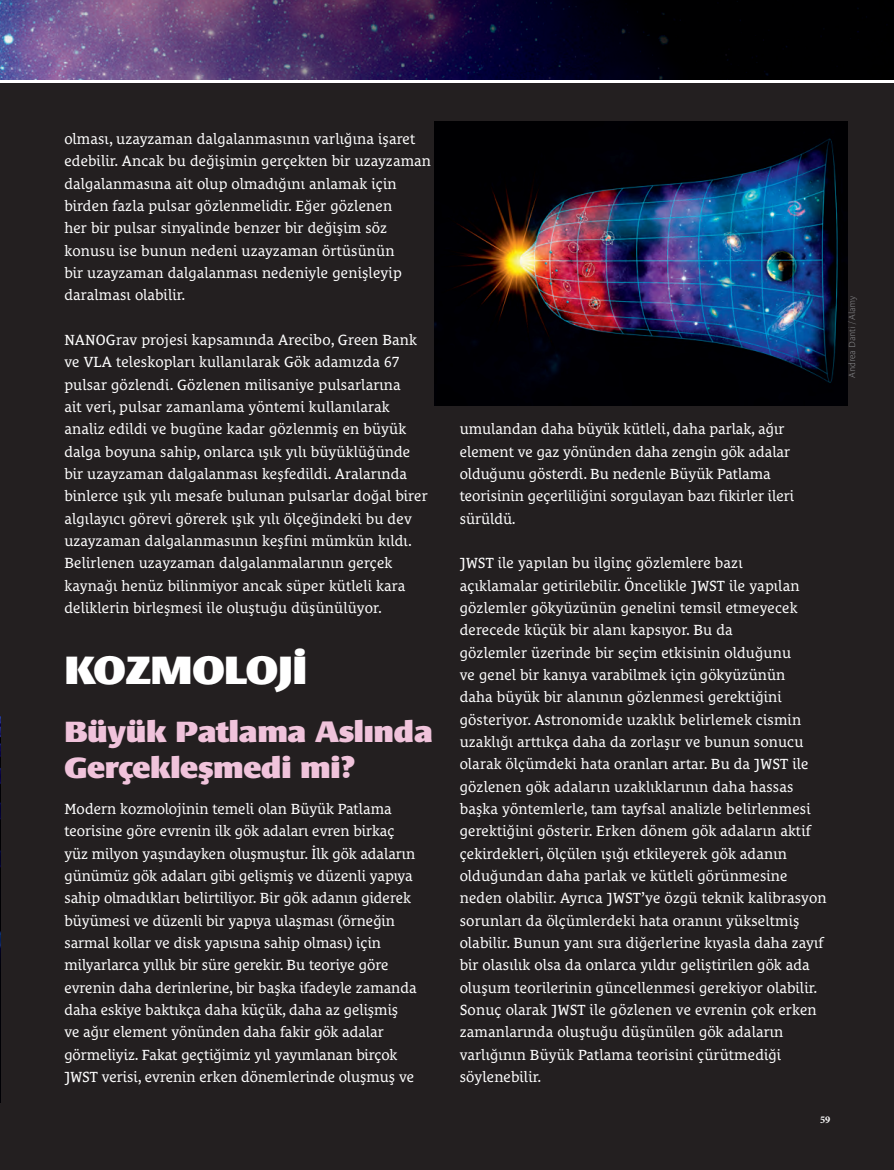
<style>
.page{position:relative;width:894px;height:1170px;background:#fff}
.page>*{position:absolute;margin:0;border:0;box-sizing:border-box;transform-origin:0 0}
.t1{font:900 40.5px "Le Monde Sans Pro";letter-spacing:-.01em;color:#fff}
.t2{font:900 30px/36px "Le Monde Sans Pro";letter-spacing:-.01em;color:#f0c3db}
.t3{font:15px/22.4px "Le Monde Courrier Pro";letter-spacing:.01em;color:#fff}
.t4{font:700 10.35px "Minion Pro";color:#fff}
.t5{font:300 expanded 9px "Le Monde Sans Pro";letter-spacing:-.01em;color:#939598}
</style>
<div class="page">
<div style="left:0;top:83px;width:893px;height:1086px;background:#231f20"></div>
<img style="left:0;top:716px;width:1px;height:386px">
<img style="left:434px;top:122px;width:413px;height:283px">
<img style="left:0;top:0;width:893px;height:79px">
<p class="t3" style="left:64px;top:129px;width:368px">olması, uzayzaman dalgalanmasının varlığına işaret edebilir. Ancak bu değişimin gerçekten bir uzayzaman dalgalanmasına ait olup olmadığını anlamak için birden fazla pulsar gözlenmelidir. Eğer gözlenen<br>her bir pulsar sinyalinde benzer bir değişim söz konusu ise bunun nedeni uzayzaman örtüsünün<br>bir uzayzaman dalgalanması nedeniyle genişleyip daralması olabilir.</p>
<p class="t3" style="left:64px;top:330px;width:365px">NANOGrav projesi kapsamında Arecibo, Green Bank ve VLA teleskopları kullanılarak Gök adamızda 67 pulsar gözlendi. Gözlenen milisaniye pulsarlarına<br>ait veri, pulsar zamanlama yöntemi kullanılarak analiz edildi ve bugüne kadar gözlenmiş en büyük dalga boyuna sahip, onlarca ışık yılı büyüklüğünde bir uzayzaman dalgalanması keşfedildi. Aralarında binlerce ışık yılı mesafe bulunan pulsarlar doğal birer algılayıcı görevi görerek ışık yılı ölçeğindeki bu dev uzayzaman dalgalanmasının keşfini mümkün kıldı.<br>Belirlenen uzayzaman dalgalanmalarının gerçek kaynağı henüz bilinmiyor ancak süper kütleli kara deliklerin birleşmesi ile oluştuğu düşünülüyor.</p>
<h1 class="t1" style="left:64px;top:653px;width:244px">KOZMOLOJİ</h1>
<h2 class="t2" style="left:64px;top:715px;width:370px">Büyük Patlama Aslında<br>Gerçekleşmedi mi?</h2>
<p class="t3" style="left:64px;top:798px;width:353px">Modern kozmolojinin temeli olan Büyük Patlama teorisine göre evrenin ilk gök adaları evren birkaç yüz milyon yaşındayken oluşmuştur. İlk gök adaların günümüz gök adaları gibi gelişmiş ve düzenli yapıya sahip olmadıkları belirtiliyor. Bir gök adanın giderek büyümesi ve düzenli bir yapıya ulaşması (örneğin sarmal kollar ve disk yapısına sahip olması) için milyarlarca yıllık bir süre gerekir. Bu teoriye göre evrenin daha derinlerine, bir başka ifadeyle zamanda daha eskiye baktıkça daha küçük, daha az gelişmiş ve ağır element yönünden daha fakir gök adalar görmeliyiz. Fakat geçtiğimiz yıl yayımlanan birçok JWST verisi, evrenin erken dönemlerinde oluşmuş ve</p>
<p class="t5" style="left:848px;top:378px;width:84px;rotate:-90deg">Andrea Danti / Alamy</p>
<p class="t3" style="left:459px;top:419px;width:336px">umulandan daha büyük kütleli, daha parlak, ağır element ve gaz yönünden daha zengin gök adalar olduğunu gösterdi. Bu nedenle Büyük Patlama teorisinin geçerliliğini sorgulayan bazı fikirler ileri sürüldü.</p>
<p class="t3" style="left:459px;top:553px;width:368px">JWST ile yapılan bu ilginç gözlemlere bazı<br>açıklamalar getirilebilir. Öncelikle JWST ile yapılan gözlemler gökyüzünün genelini temsil etmeyecek derecede küçük bir alanı kapsıyor. Bu da<br>gözlemler üzerinde bir seçim etkisinin olduğunu<br>ve genel bir kanıya varabilmek için gökyüzünün<br>daha büyük bir alanının gözlenmesi gerektiğini gösteriyor. Astronomide uzaklık belirlemek cismin uzaklığı arttıkça daha da zorlaşır ve bunun sonucu olarak ölçümdeki hata oranları artar. Bu da JWST ile gözlenen gök adaların uzaklıklarının daha hassas başka yöntemlerle, tam tayfsal analizle belirlenmesi gerektiğini gösterir. Erken dönem gök adaların aktif çekirdekleri, ölçülen ışığı etkileyerek gök adanın olduğundan daha parlak ve kütleli görünmesine neden olabilir. Ayrıca JWST’ye özgü teknik kalibrasyon sorunları da ölçümlerdeki hata oranını yükseltmiş olabilir. Bunun yanı sıra diğerlerine kıyasla daha zayıf bir olasılık olsa da onlarca yıldır geliştirilen gök ada oluşum teorilerinin güncellenmesi gerekiyor olabilir.<br>Sonuç olarak JWST ile gözlenen ve evrenin çok erken zamanlarında oluştuğu düşünülen gök adaların varlığının Büyük Patlama teorisini çürütmediği söylenebilir.</p>
<p class="t4" style="left:820px;top:1112px;width:12px">59</p>
</div>
